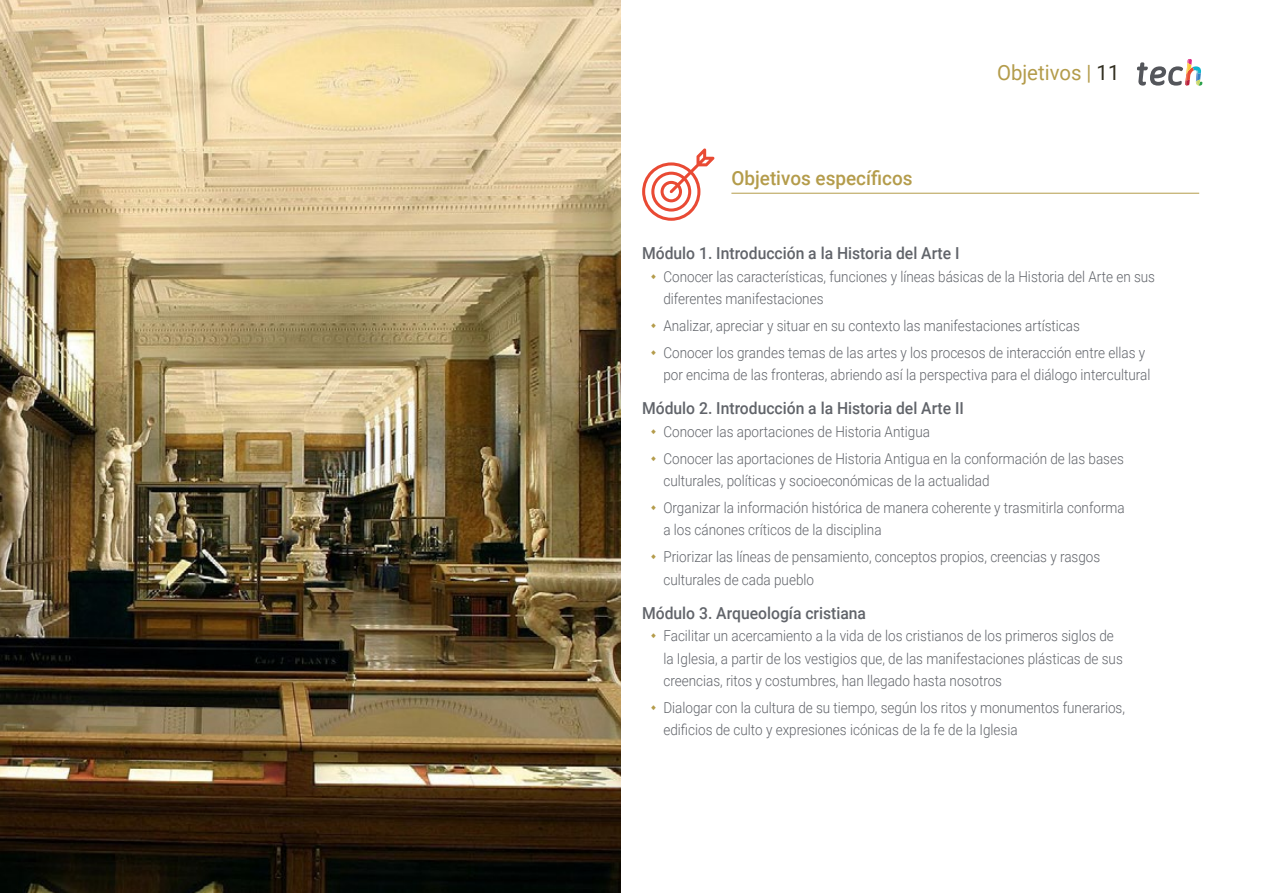
<style>
.page{position:relative;width:1263px;height:893px;background:#fff}
.page>*{position:absolute;margin:0;border:0;box-sizing:border-box;transform-origin:0 0}
.t1{font:21px "Roboto";color:#b49c4b}
.t2{font:500 19.5px "Roboto";color:#b49c4b}
.t3{font:500 16.5px "Roboto";color:#61646a;scale:.95 1}
.t4{font:300 15px/22.5px "Roboto";color:#61646a;scale:.9 1}
.s1{color:#312e20}
</style>
<div class="page">
<hr style="left:731px;top:193px;width:468px;height:1px;background:#b49c4b">
<svg style="left:642px;top:148px;width:72px;height:73px"></svg>
<svg style="left:1137px;top:59px;width:65px;height:27px"></svg>
<img style="left:0;top:0;width:621px;height:893px">
<h2 class="t2" style="left:731px;top:164px;width:183px">Objetivos específicos</h2>
<h1 class="t1" style="left:997px;top:57px;width:124px">Objetivos | <span class="s1">11</span></h1>
<p class="t3" style="left:642px;top:242px;width:336px">Módulo 1. Introducción a la Historia del Arte I</p>
<p class="t4" style="left:663px;top:264px;width:548px">Conocer las características, funciones y líneas básicas de la Historia del Arte en sus diferentes manifestaciones</p>
<p class="t4" style="left:663px;top:312px;width:537px;line-height:26.7px">Analizar, apreciar y situar en su contexto las manifestaciones artísticas<br>Conocer los grandes temas de las artes y los procesos de interacción entre ellas y</p>
<p class="t4" style="left:663px;top:363px;width:543px">por encima de las fronteras, abriendo así la perspectiva para el diálogo intercultural</p>
<p class="t3" style="left:642px;top:397px;width:340px">Módulo 2. Introducción a la Historia del Arte II</p>
<p class="t4" style="left:663px;top:417px;width:513px;line-height:26.7px">Conocer las aportaciones de Historia Antigua<br>Conocer las aportaciones de Historia Antigua en la conformación de las bases</p>
<p class="t4" style="left:663px;top:467px;width:514px;line-height:26.7px">culturales, políticas y socioeconómicas de la actualidad<br>Organizar la información histórica de manera coherente y trasmitirla conforma</p>
<p class="t4" style="left:663px;top:516px;width:487px;line-height:26.7px">a los cánones críticos de la disciplina<br>Priorizar las líneas de pensamiento, conceptos propios, creencias y rasgos</p>
<p class="t4" style="left:663px;top:567px;width:169px">culturales de cada pueblo</p>
<p class="t3" style="left:642px;top:601px;width:237px">Módulo 3. Arqueología cristiana</p>
<p class="t4" style="left:663px;top:624px;width:512px">Facilitar un acercamiento a la vida de los cristianos de los primeros siglos de la Iglesia, a partir de los vestigios que, de las manifestaciones plásticas de sus creencias, ritos y costumbres, han llegado hasta nosotros</p>
<p class="t4" style="left:663px;top:696px;width:514px">Dialogar con la cultura de su tiempo, según los ritos y monumentos funerarios, edificios de culto y expresiones icónicas de la fe de la Iglesia</p>
</div>
